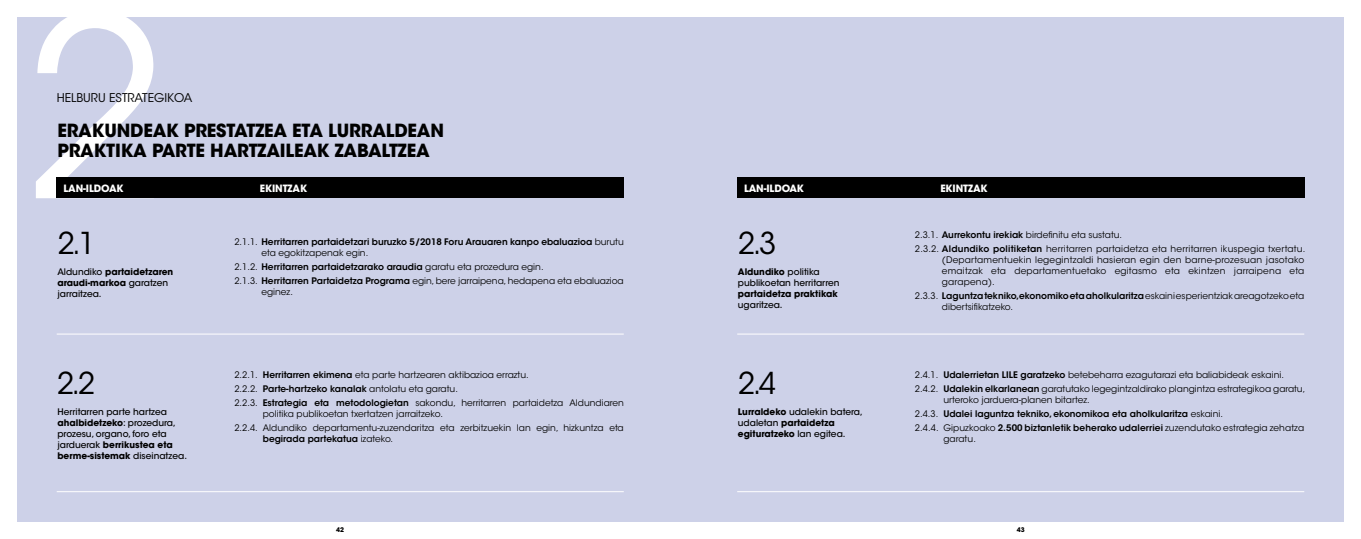
<style>
.page{position:relative;width:1361px;height:539px;background:#fff}
.page>*{position:absolute;margin:0;border:0;box-sizing:border-box;transform-origin:0 0}
.t1{font:250px "ITC Avant Garde Std";color:#fff}
.t2{font:30px "ITC Avant Garde Std";color:#000}
.t3{font:700 18px/20px "ITC Avant Garde Std";letter-spacing:-.01em;color:#000}
.t4{font:12px "ITC Avant Garde Std";color:#000}
.t5{font:700 10px "ITC Avant Garde Std";letter-spacing:-.01em;color:#fff}
.t6{font:9px/13.8px "ITC Avant Garde Std";color:#000}
.t7{font:500 9px/11px "ITC Avant Garde Std";color:#000}
.t8{font:9px/13.8px "ITC Avant Garde Std";letter-spacing:.02em;color:#000}
.t9{font:600 9px/11px "ITC Avant Garde Std";color:#000}
.t10{font:700 9px/11px "ITC Avant Garde Std";color:#000}
.t11{font:700 6.4px "ITC Avant Garde Std";color:#000}
.s1{font-weight:400}
.s2{font-weight:600}
.s3{font-weight:700}
.s4{font-weight:500}
</style>
<div class="page">
<div style="left:17px;top:17px;width:1327px;height:505px;background:#cdd1e8"></div>
<hr style="left:57px;top:333px;width:567px;height:1px;background:#fff">
<hr style="left:737px;top:333px;width:567px;height:1px;background:#fff">
<hr style="left:57px;top:491px;width:567px;height:1px;background:#fff">
<hr style="left:737px;top:491px;width:567px;height:1px;background:#fff">
<div style="left:57px;top:177px;width:567px;height:21px;background:#000"></div>
<div style="left:737px;top:177px;width:567px;height:21px;background:#000"></div>
<h1 class="t1" style="left:22px;top:-44px;width:146px">2</h1>
<h3 class="t4" style="left:57px;top:90px;width:137px">HELBURU ESTRATEGIKOA</h3>
<h3 class="t3" style="left:57px;top:120px;width:388px">ERAKUNDEAK PRESTATZEA ETA LURRALDEAN<br>PRAKTIKA PARTE HARTZAILEAK ZABALTZEA</h3>
<p class="t5" style="left:63px;top:181px;width:62px">LAN-ILDOAK</p>
<p class="t5" style="left:260px;top:181px;width:49px">EKINTZAK</p>
<p class="t5" style="left:744px;top:181px;width:62px">LAN-ILDOAK</p>
<p class="t5" style="left:940px;top:181px;width:49px">EKINTZAK</p>
<h2 class="t2" style="left:57px;top:225px;width:40px">2.1</h2>
<h2 class="t2" style="left:738px;top:225px;width:40px">2.3</h2>
<p class="t9" style="left:261px;top:236px;width:364px;text-indent:-27px"><span class="s1">2.1.1.</span> Herritarren partaidetzari buruzko 5/2018 Foru Arauaren kanpo ebaluazioa <span class="s1">burutu eta egokitzapenak egin.</span></p>
<p class="t6" style="left:234px;top:259px;width:391px">2.1.2. <span class="s2">Herritarren partaidetzarako araudia</span> garatu eta prozedura egin.<br>2.1.3. <span class="s2">Herritarren Partaidetza Programa</span> egin, bere jarraipena, hedapena eta ebaluazioa</p>
<p class="t6" style="left:261px;top:284px;width:33px">eginez.</p>
<p class="t7" style="left:57px;top:266px;width:117px">Aldundiko <span class="s3">partaidetzaren araudi-markoa</span> garatzen jarraitzea.</p>
<p class="t7" style="left:738px;top:266px;width:103px"><span class="s3">Aldundiko</span> politika publikoetan herritarren</p>
<p class="t10" style="left:738px;top:288px;width:101px">partaidetza praktikak</p>
<p class="t7" style="left:738px;top:299px;width:46px">ugaritzea.</p>
<h2 class="t2" style="left:57px;top:365px;width:40px">2.2</h2>
<h2 class="t2" style="left:738px;top:365px;width:40px">2.4</h2>
<p class="t6" style="left:234px;top:368px;width:391px">2.2.1. <span class="s2">Herritarren ekimena</span> eta parte hartzearen aktibazioa erraztu.<br>2.2.2. <span class="s2">Parte-hartzeko kanalak</span> antolatu eta garatu.<br>2.2.3. <span class="s2">Estrategia eta metodologietan</span> sakondu, herritarren partaidetza Aldundiaren</p>
<p class="t6" style="left:234px;top:407px;width:391px;text-indent:28px">politika publikoetan txertatzen jarraitzeko.<br>2.2.4. Aldundiko departamentu-zuzendaritza eta zerbitzuekin lan egin, hizkuntza eta</p>
<p class="t9" style="left:263px;top:433px;width:132px">begirada partekatua <span class="s1">izateko.</span></p>
<p class="t7" style="left:57px;top:406px;width:131px">Herritarren parte hartzea <span class="s3">ahalbidetzeko</span>: prozedura, prozesu, organo, foro eta jarduerak <span class="s3">berrikustea eta berme-sistemak</span> diseinatzea.</p>
<p class="t10" style="left:738px;top:406px;width:126px">Lurraldeko <span class="s4">udalekin batera, udaletan</span> partaidetza egituratzeko <span class="s4">lan egitea.</span></p>
<p class="t8" style="left:915px;top:228px;width:392px">2.3.1. <span class="s2">Aurrekontu irekiak</span> birdefinitu eta sustatu.<br>2.3.2. <span class="s2">Aldundiko politiketan</span> herritarren partaidetza eta herritarren ikuspegia txertatu.</p>
<p class="t6" style="left:942px;top:254px;width:364px;line-height:11px;text-align:justify">(Departamentuekin legegintzaldi hasieran egin den barne-prozesuan jasotako emaitzak eta departamentuetako egitasmo eta ekintzen jarraipena eta garapena).</p>
<p class="t6" style="left:942px;top:290px;width:364px;line-height:11px;text-indent:-27px">2.3.3. <span class="s2">Laguntza tekniko,ekonomiko eta aholkularitza</span> eskaini esperientziak areagotzeko eta dibertsifikatzeko.</p>
<p class="t6" style="left:915px;top:368px;width:392px">2.4.1. <span class="s2">Udalerrietan LILE garatzeko</span> betebeharra ezagutarazi eta baliabideak eskaini.<br>2.4.2. <span class="s2">Udalekin elkarlanean</span> garatutako legegintzaldirako plangintza estrategikoa garatu,</p>
<p class="t6" style="left:915px;top:393px;width:391px;text-indent:28px">urteroko jarduera-planen bitartez.<br>2.4.3. <span class="s2">Udalei laguntza tekniko, ekonomikoa eta aholkularitza</span> eskaini.<br>2.4.4. Gipuzkoako <span class="s2">2.500 biztanletik beherako udalerriei</span> zuzendutako estrategia zehatza</p>
<p class="t6" style="left:943px;top:432px;width:34px">garatu.</p>
<p class="t11" style="left:336px;top:525px;width:9px">42</p>
<p class="t11" style="left:1017px;top:525px;width:9px">43</p>
</div>
